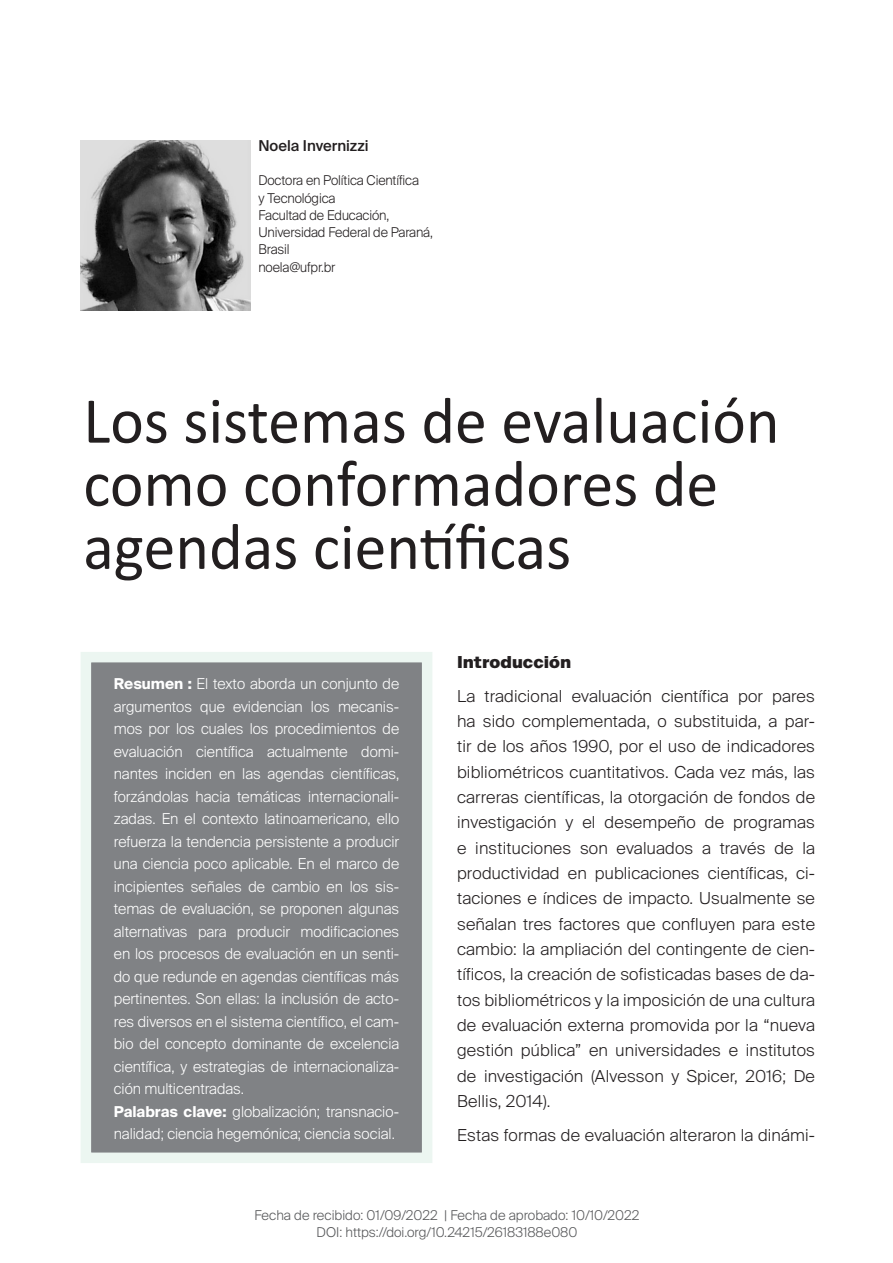
<style>
.page{position:relative;width:893px;height:1263px;background:#fff}
.page>*{position:absolute;margin:0;border:0;box-sizing:border-box;transform-origin:0 0}
.t1{font:66px/63px "Calibri";color:#231f20}
.t2{font:300 16.5px/25.3px "Suisse Intl";letter-spacing:.01em;color:#231f20;text-align:justify}
.t3{font:900 16.5px "Suisse Intl";color:#231f20}
.t4{font:300 15px/22.5px "Suisse Intl";color:#fff}
.t5{font:500 15px "Suisse Intl";color:#231f20}
.t6{font:300 13.5px/17.2px "Suisse Intl";letter-spacing:-.01em;color:#231f20}
.t7{font:300 13.5px/17.5px "Suisse Intl";color:#57585a;text-align:center}
.s1{font-weight:700}
</style>
<div class="page">
<div style="left:81px;top:652px;width:351px;height:511px;background:#808285;border:10px solid #ecf6f1"></div>
<img style="left:81px;top:141px;width:170px;height:170px">
<p class="t5" style="left:258px;top:137px;width:112px">Noela Invernizzi</p>
<p class="t6" style="left:258px;top:172px;width:176px">Doctora en Política Científica<br>y Tecnológica<br>Facultad de Educación,<br>Universidad Federal de Paraná,<br>Brasil<br>noela@ufpr.br</p>
<h1 class="t1" style="left:83px;top:388px;width:698px">Los sistemas de evaluación como conformadores de agendas científicas</h1>
<p class="t4" style="left:114px;top:673px;width:287px"><span class="s1">Resumen :</span> El texto aborda un conjunto de argumentos que evidencian los mecanis&shy;mos por los cuales los procedimientos de evaluación científica actualmente domi&shy;nantes inciden en las agendas científicas, forzándolas hacia temáticas internacionali&shy;zadas. En el contexto latinoamericano, ello refuerza la tendencia persistente a producir una ciencia poco aplicable. En el marco de incipientes señales de cambio en los sis&shy;temas de evaluación, se proponen algunas alternativas para producir modificaciones en los procesos de evaluación en un senti&shy;do que redunde en agendas científicas más pertinentes. Son ellas: la inclusión de acto&shy;res diversos en el sistema científico, el cam&shy;bio del concepto dominante de excelencia científica, y estrategias de internacionaliza&shy;ción multicentradas.<br><span class="s1">Palabras clave:</span> globalización; transnacio&shy;nalidad; ciencia hegemónica; ciencia social.</p>
<p class="t3" style="left:457px;top:652px;width:115px">Introducción</p>
<p class="t2" style="left:457px;top:683px;width:359px">La tradicional evaluación científica por pares ha sido complementada, o substituida, a par&shy;tir de los años 1990, por el uso de indicadores bibliométricos cuantitativos. Cada vez más, las carreras científicas, la otorgación de fondos de investigación y el desempeño de programas e instituciones son evaluados a través de la productividad en publicaciones científicas, ci&shy;taciones e índices de impacto. Usualmente se señalan tres factores que confluyen para este cambio: la ampliación del contingente de cien&shy;tíficos, la creación de sofisticadas bases de da&shy;tos bibliométricos y la imposición de una cultura de evaluación externa promovida por la “nueva gestión pública” en universidades e institutos de investigación (Alvesson y Spicer, 2016; De Bellis, 2014).</p>
<p class="t2" style="left:457px;top:1122px;width:359px">Estas formas de evaluación alteraron la dinámi-</p>
<p class="t7" style="left:254px;top:1206px;width:387px">Fecha de recibido: 01/09/2022 | Fecha de aprobado: 10/10/2022<br>DOI: https://doi.org/10.24215/26183188e080</p>
</div>
